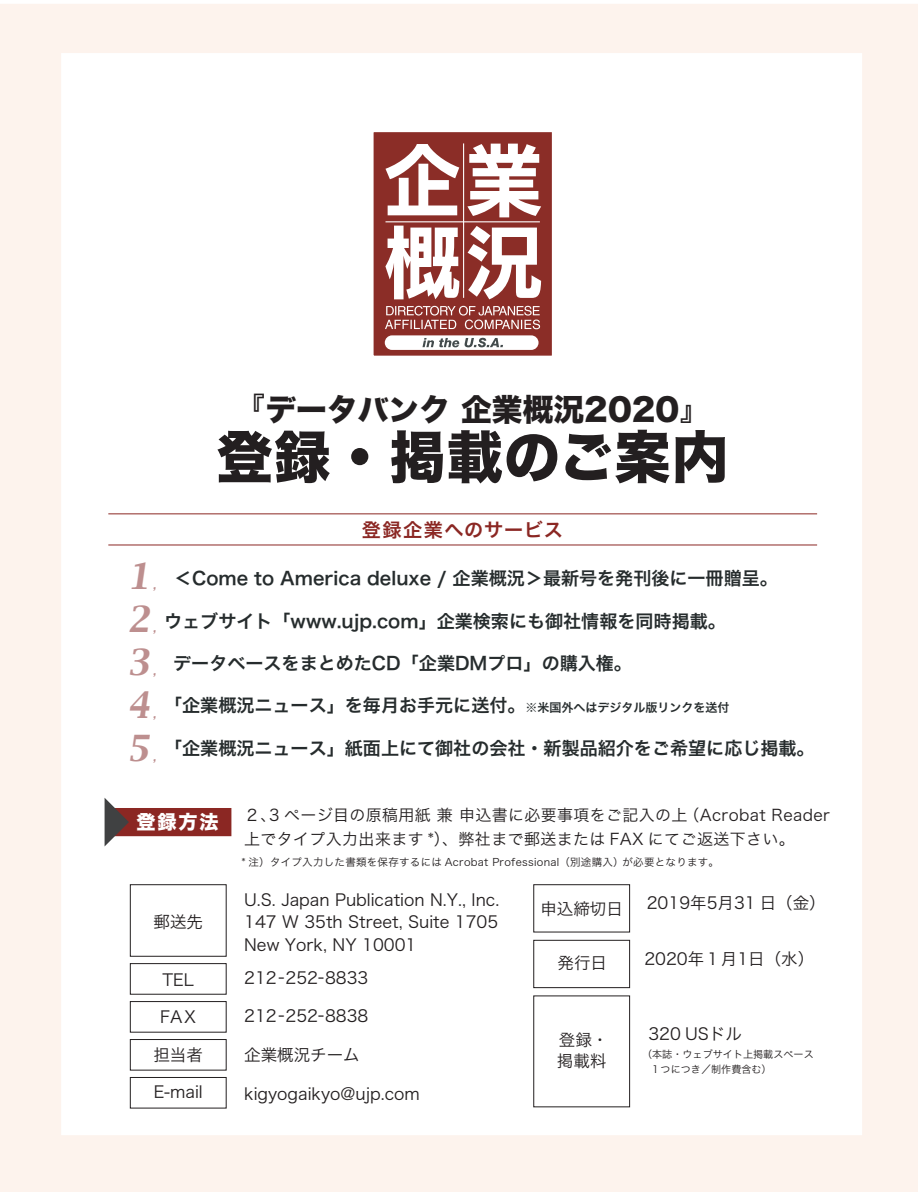
<style>
.page{position:relative;width:918px;height:1192px;background:#fff}
.page>*{position:absolute;margin:0;border:0;box-sizing:border-box;transform-origin:0 0}
.t1{font:56.4px "Hira Kaku Std W8";letter-spacing:.02em;color:#231f20}
.t2{font:italic 31.65px "Capitals";color:#bd8f8f}
.t3{font:30.75px "Hira Kaku Std W8";color:#231f20}
.t4{font:19.2px "Hira Kaku Pro W6";letter-spacing:.08em;color:#8b2723}
.t5{font:19.2px "Hira Kaku Std W8";color:#fff}
.t6{font:18px "Hira Kaku Pro W6";color:#262c2d}
.t7{font:16.5px/22.5px "Hira Kaku Pro W3";color:#231f20;text-align:justify}
.t8{font:15.9px/24px "Hira Kaku Pro W3";letter-spacing:.025em;color:#231f20}
.t9{font:10.5px "Hira Kaku Pro W3";letter-spacing:.025em;color:#231f20}
.t10{font:italic 10.5px "Capitals";color:#bd8f8f}
.t11{font:10.05px "Hira Kaku Pro W3";color:#231f20}
.s1{font-family:"Hira Kaku Pro W3"}
.s2{font-size:12px}
</style>
<div class="page">
<div style="left:0;top:4px;width:918px;height:1188px;background:#fdf3ed"></div>
<div style="left:61px;top:53px;width:801px;height:1082px;background:#fff"></div>
<div style="left:372px;top:131px;width:181px;height:226px;background:#8b2d27"></div>
<div style="left:371px;top:129px;width:184px;height:230px;border:3px solid #fff"></div>
<svg style="left:386px;top:144px;width:73px;height:71px"></svg>
<svg style="left:467px;top:144px;width:74px;height:73px"></svg>
<svg style="left:385px;top:226px;width:74px;height:73px"></svg>
<svg style="left:468px;top:226px;width:73px;height:73px"></svg>
<hr style="left:386px;top:221px;width:154px;height:1px;background:#fff">
<hr style="left:463px;top:143px;width:1px;height:155px;background:#fff">
<svg style="left:385px;top:306px;width:155px;height:23px"></svg>
<svg style="left:385px;top:335px;width:154px;height:15px;background:#e0dcdb"></svg>
<svg style="left:108px;top:544px;width:710px;height:2px"></svg>
<svg style="left:108px;top:513px;width:710px;height:2px"></svg>
<div style="left:105px;top:808px;width:126px;height:28px;background:#8b2723"></div>
<svg style="left:105px;top:798px;width:24px;height:48px"></svg>
<div style="left:534px;top:884px;width:96px;height:48px;border:1px solid #231f20"></div>
<div style="left:534px;top:940px;width:96px;height:48px;border:1px solid #231f20"></div>
<div style="left:130px;top:884px;width:96px;height:72px;border:1px solid #231f20"></div>
<div style="left:130px;top:963px;width:96px;height:31px;border:1px solid #231f20"></div>
<div style="left:130px;top:1001px;width:96px;height:31px;border:1px solid #231f20"></div>
<div style="left:130px;top:1039px;width:96px;height:31px;border:1px solid #231f20"></div>
<div style="left:130px;top:1077px;width:96px;height:31px;border:1px solid #231f20"></div>
<h2 class="t2" style="left:128px;top:554px;width:30px">1</h2>
<p class="t10" style="left:153px;top:577px;width:7px">,</p>
<h2 class="t2" style="left:128px;top:598px;width:30px">2</h2>
<p class="t10" style="left:153px;top:621px;width:7px">,</p>
<h2 class="t2" style="left:128px;top:641px;width:30px">3</h2>
<p class="t10" style="left:153px;top:664px;width:7px">,</p>
<h2 class="t2" style="left:128px;top:684px;width:30px">4</h2>
<p class="t10" style="left:153px;top:707px;width:7px">,</p>
<h2 class="t2" style="left:128px;top:727px;width:30px">5</h2>
<p class="t10" style="left:153px;top:750px;width:7px">,</p>
<h3 class="t3" style="left:235px;top:392px;width:477px"><span class="s1">『</span>データバンク 企業概況2020<span class="s1">』</span></h3>
<h1 class="t1" style="left:216px;top:426px;width:513px">登録・掲載のご案内</h1>
<p class="t4" style="left:362px;top:512px;width:203px">登録企業へのサービス</p>
<p class="t6" style="left:174px;top:562px;width:605px">＜Come to America deluxe / 企業概況＞最新号を発刊後に一冊贈呈。</p>
<p class="t6" style="left:164px;top:604px;width:563px">ウェブサイト「www.ujp.com」企業検索にも御社情報を同時掲載。</p>
<p class="t6" style="left:173px;top:647px;width:460px">データベースをまとめたCD「企業DMプロ」の購入権。</p>
<p class="t6" style="left:164px;top:689px;width:567px">「企業概況ニュース」を毎月お手元に送付。<span class="s2">※米国外へはデジタル版リンクを送付</span></p>
<p class="t6" style="left:164px;top:732px;width:652px">「企業概況ニュース」紙面上にて御社の会社・新製品紹介をご希望に応じ掲載。</p>
<p class="t5" style="left:137px;top:811px;width:84px">登録方法</p>
<p class="t7" style="left:154px;top:909px;width:51px">郵送先</p>
<p class="t7" style="left:163px;top:967px;width:33px">TEL</p>
<p class="t7" style="left:160px;top:1004px;width:37px">FAX</p>
<p class="t7" style="left:153px;top:1042px;width:51px">担当者</p>
<p class="t7" style="left:154px;top:1079px;width:51px">E-mail</p>
<p class="t8" style="left:244px;top:802px;width:587px">２、3 ページ目の原稿用紙 兼 申込書に必要事項をご記入の上（Acrobat Reader上でタイプ入力出来ます *）、弊社まで郵送または FAX にてご返送下さい。</p>
<p class="t9" style="left:242px;top:853px;width:479px">* 注）タイプ入力した書類を保存するには Acrobat Professional（別途購入）が必要となります。</p>
<p class="t7" style="left:244px;top:887px;width:257px">U.S. Japan Publication N.Y., Inc.<br>147 W 35th Street, Suite 1705<br>New York, NY 10001</p>
<p class="t7" style="left:244px;top:965px;width:126px">212-252-8833</p>
<p class="t7" style="left:244px;top:1003px;width:126px">212-252-8838</p>
<p class="t7" style="left:244px;top:1042px;width:117px">企業概況チーム</p>
<p class="t7" style="left:244px;top:1082px;width:177px">kigyogaikyo@ujp.com</p>
<p class="t7" style="left:540px;top:897px;width:84px">申込締切日</p>
<p class="t7" style="left:558px;top:951px;width:51px">発行日</p>
<p class="t7" style="left:557px;top:1028px;width:53px;line-height:21px">登録・掲載料</p>
<p class="t7" style="left:647px;top:890px;width:181px">2019年5月31 日（金）</p>
<p class="t7" style="left:644px;top:946px;width:171px">2020年１月1日（水）</p>
<p class="t7" style="left:648px;top:1021px;width:95px">320 USドル</p>
<p class="t11" style="left:642px;top:1045px;width:173px">（本誌・ウェブサイト上掲載スペース</p>
<p class="t11" style="left:651px;top:1060px;width:123px">１つにつき／制作費含む）</p>
</div>
